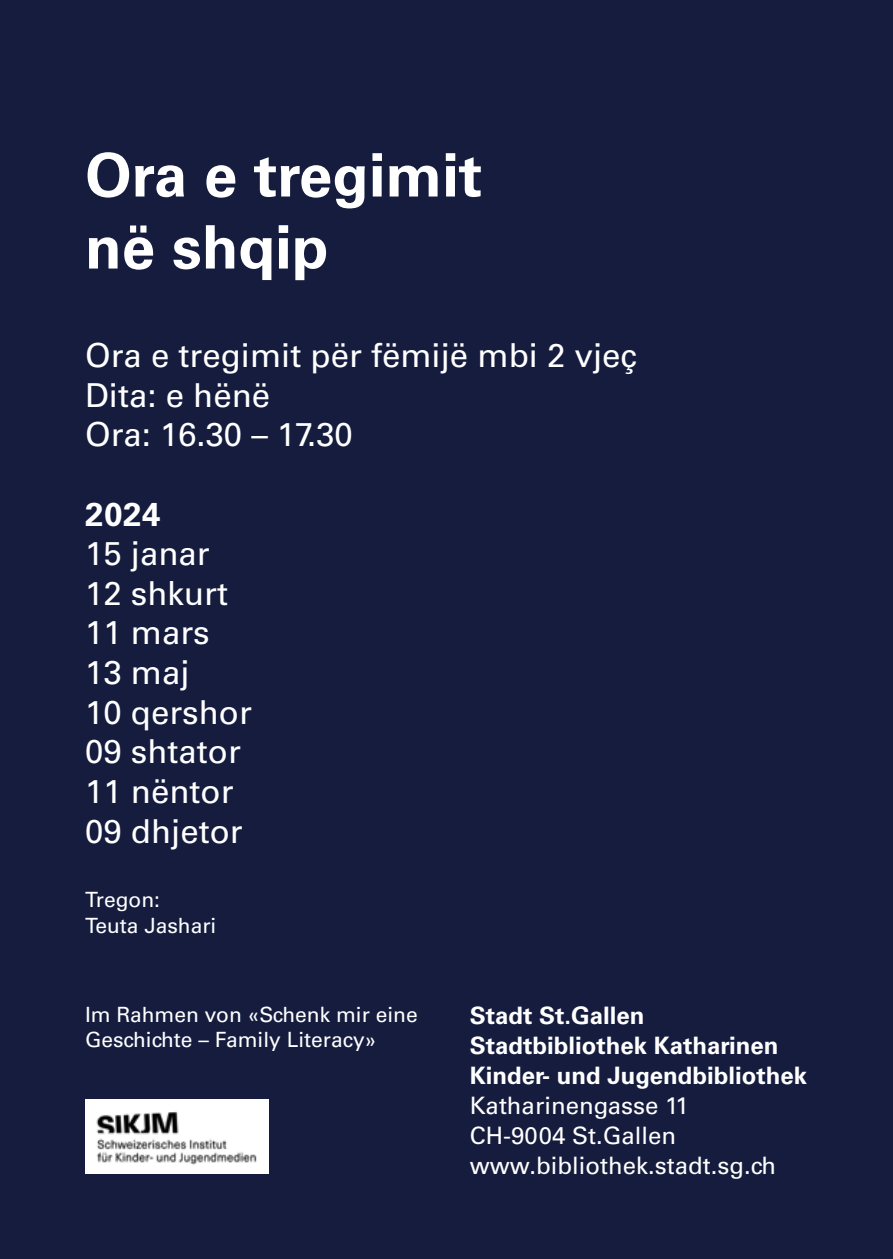
<style>
.page{position:relative;width:893px;height:1259px;background:#151c3e}
.page>*{position:absolute;margin:0;border:0;box-sizing:border-box;transform-origin:0 0}
.t1{font:700 60px/72px "Univers LT Std";color:#fff}
.t2{font:33px/39.6px "Univers LT Std";color:#fff}
.t3{font:700 33px "Univers LT Std";color:#fff}
.t4{font:700 24px/30px "Univers LT Std";color:#fff}
.t5{font:24px/30px "Univers LT Std";color:#fff}
.t6{font:21px/25.2px "Univers LT Std";color:#fff}
</style>
<div class="page">
<img style="left:85px;top:1100px;width:184px;height:73px">
<h1 class="t1" style="left:85px;top:140px;width:399px">Ora e tregimit në shqip</h1>
<p class="t2" style="left:85px;top:336px;width:553px">Ora e tregimit për fëmijë mbi 2 vjeç<br>Dita: e hënë<br>Ora: 16.30 – 17.30</p>
<p class="t3" style="left:85px;top:495px;width:77px">2024</p>
<p class="t2" style="left:85px;top:534px;width:168px">15 janar<br>12 shkurt<br>11 mars<br>13 maj<br>10 qershor<br>09 shtator<br>11 nëntor<br>09 dhjetor</p>
<p class="t6" style="left:85px;top:887px;width:133px">Tregon:<br>Teuta Jashari</p>
<p class="t6" style="left:85px;top:1001px;width:334px">Im Rahmen von «Schenk mir eine<br>Geschichte – Family Literacy»</p>
<p class="t4" style="left:470px;top:1000px;width:339px">Stadt St.Gallen<br>Stadtbibliothek Katharinen<br>Kinder- und Jugendbibliothek</p>
<p class="t5" style="left:470px;top:1090px;width:308px">Katharinengasse 11<br>CH-9004 St.Gallen www.bibliothek.stadt.sg.ch</p>
</div>
